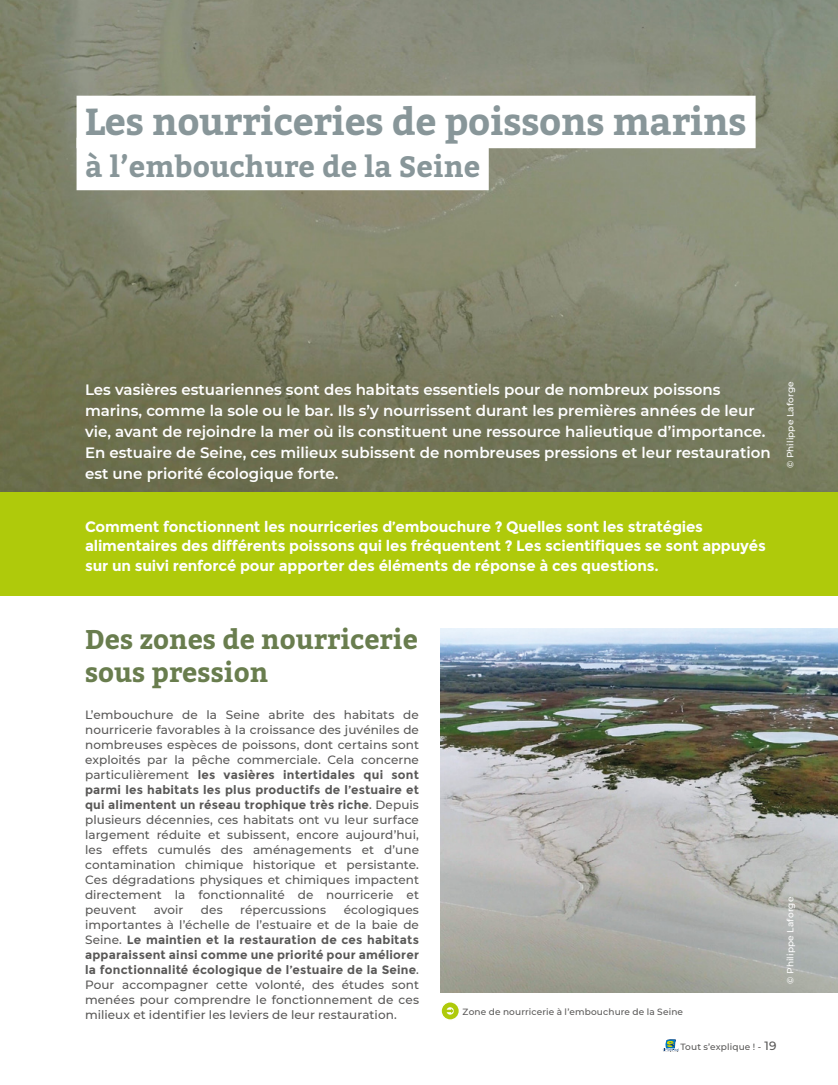
<style>
.page{position:relative;width:838px;height:1085px;background:#fff}
.page>*{position:absolute;margin:0;border:0;box-sizing:border-box;transform-origin:0 0}
.t1{font:700 37.5px "Bitter";letter-spacing:-.01em;color:#889699}
.t2{font:700 29.25px "Bitter";color:#889699}
.t3{font:700 27px/32.4px "Bitter";color:#697d4e}
.t4{font:600 15px/21px "Montserrat";color:#fff}
.t5{font:700 15px/19.5px "Montserrat";letter-spacing:-.01em;color:#fff}
.t6{font:500 12px/15px "Montserrat";letter-spacing:.005em;color:#595857;text-align:justify}
.t7{font:500 9px "Montserrat";letter-spacing:.015em;color:#595857}
.t8{font:500 9px "Montserrat";letter-spacing:.01em;color:#fff}
.s1{font-weight:700}
.s2{font-size:12px}
</style>
<div class="page">
<svg style="left:663px;top:1039px;width:16px;height:13px"></svg>
<img style="left:0;top:0;width:838px;height:492px">
<div style="left:77px;top:96px;width:678px;height:52px;background:#fff"></div>
<div style="left:77px;top:138px;width:412px;height:52px;background:#fff"></div>
<div style="left:0;top:492px;width:838px;height:103px;background:#afca0b"></div>
<img style="left:440px;top:628px;width:398px;height:364px">
<svg style="left:441px;top:1001px;width:18px;height:18px"></svg>
<div style="left:440px;top:1000px;width:20px;height:20px;border:2px solid #fff;border-radius:50%"></div>
<svg style="left:446px;top:1007px;width:8px;height:7px"></svg>
<p class="t1" style="left:85px;top:98px;width:663px">Les nourriceries de poissons marins</p>
<p class="t2" style="left:85px;top:148px;width:397px">à l’embouchure de la Seine</p>
<p class="t4" style="left:85px;top:379px;width:687px">Les vasières estuariennes sont des habitats essentiels pour de nombreux poissons marins, comme la sole ou le bar. Ils s’y nourrissent durant les premières années de leur vie, avant de rejoindre la mer où ils constituent une ressource halieutique d’importance.<br>En estuaire de Seine, ces milieux subissent de nombreuses pressions et leur restauration est une priorité écologique forte.</p>
<p class="t5" style="left:85px;top:516px;width:682px">Comment fonctionnent les nourriceries d’embouchure ? Quelles sont les stratégies alimentaires des différents poissons qui les fréquentent ? Les scientifiques se sont appuyés sur un suivi renforcé pour apporter des éléments de réponse à ces questions.</p>
<p class="t8" style="left:784px;top:468px;width:88px;rotate:-90deg">© Philippe Laforge</p>
<p class="t3" style="left:85px;top:624px;width:334px">Des zones de nourricerie sous pression</p>
<p class="t6" style="left:85px;top:706px;width:335px">L’embouchure de la Seine abrite des habitats de nourricerie favorables à la croissance des juvéniles de nombreuses espèces de poissons, dont certains sont exploités par la pêche commerciale. Cela concerne particulièrement <span class="s1">les vasières intertidales qui sont parmi les habitats les plus productifs de l’estuaire et qui alimentent un réseau trophique très riche</span>. Depuis plusieurs décennies, ces habitats ont vu leur surface largement réduite et subissent, encore aujourd’hui, les effets cumulés des aménagements et d’une contamination chimique historique et persistante.<br>Ces dégradations physiques et chimiques impactent directement la fonctionnalité de nourricerie et peuvent</p>
<p class="t6" style="left:85px;top:901px;width:335px;text-indent:259px">écologiques importantes à l’échelle de l’estuaire et de la baie de Seine. <span class="s1">Le maintien et la restauration de ces habitats apparaissent ainsi comme une priorité pour améliorer la fonctionnalité écologique de l’estuaire de la Seine</span>.<br>Pour accompagner cette volonté, des études sont menées pour comprendre le fonctionnement de ces milieux et identifier les leviers de leur restauration.</p>
<p class="t6" style="left:154px;top:901px;width:31px">avoir</p>
<p class="t6" style="left:201px;top:901px;width:23px">des</p>
<p class="t6" style="left:240px;top:901px;width:88px">répercussions</p>
<p class="t7" style="left:462px;top:1004px;width:222px">Zone de nourricerie à l’embouchure de la Seine</p>
<p class="t8" style="left:784px;top:983px;width:88px;rotate:-90deg">© Philippe Laforge</p>
<p class="t7" style="left:680px;top:1040px;width:98px">Tout s’explique ! - <span class="s2">19</span></p>
</div>
